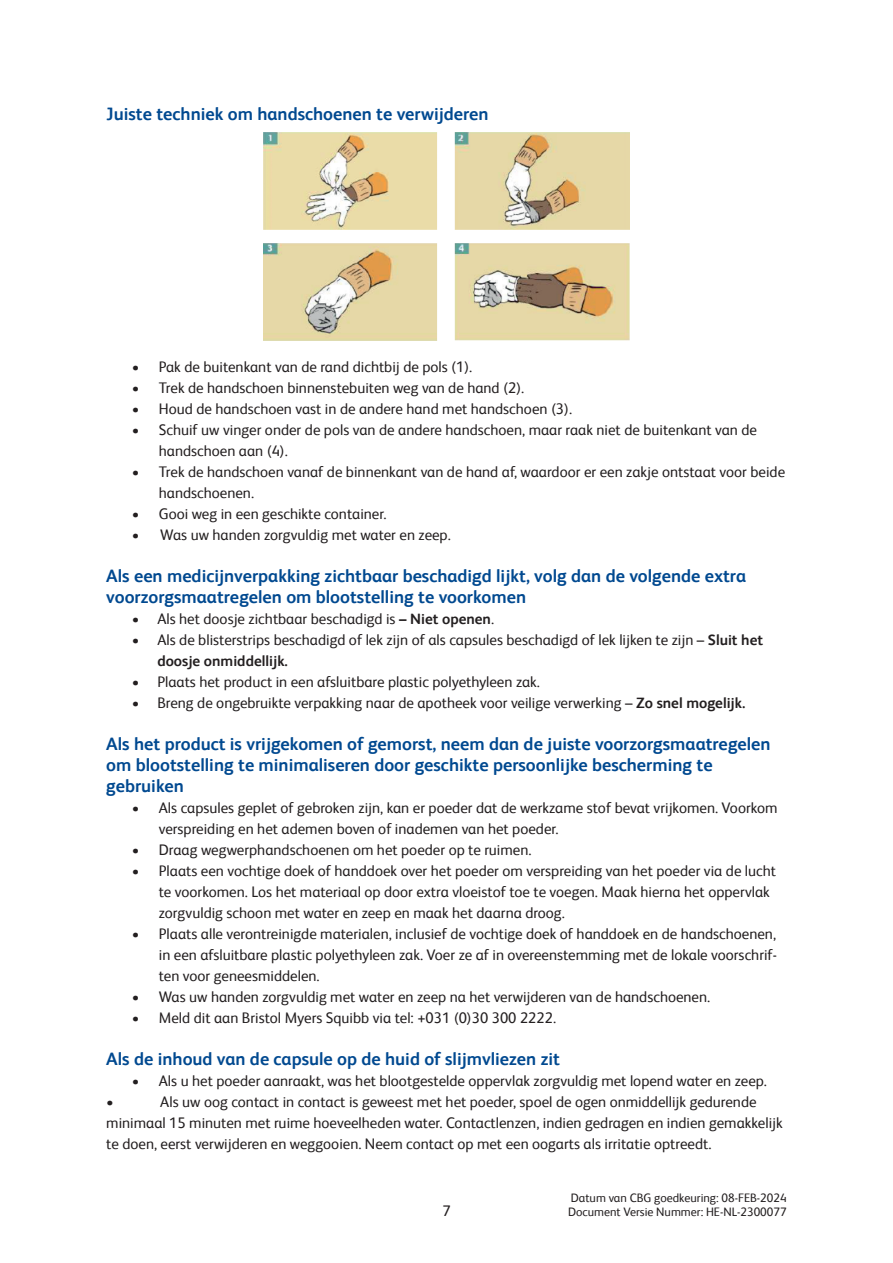
<style>
.page{position:relative;width:893px;height:1263px;background:#fff}
.page>*{position:absolute;margin:0;border:0;box-sizing:border-box;transform-origin:0 0}
.t1{font:700 18px/21px "BMS Humanity";color:#014990}
.t2{font:15px/21px "BMS Humanity";color:#231f20}
.t3{font:12px "BMS Humanity";color:#231f20}
.s1{font-weight:700}
</style>
<div class="page">
<img style="left:264px;top:132px;width:365px;height:209px">
<p class="t1" style="left:106px;top:103px;width:384px">Juiste techniek om handschoenen te verwijderen</p>
<p class="t2" style="left:132px;top:355px;width:342px">• Pak de buitenkant van de rand dichtbij de pols (1).</p>
<p class="t2" style="left:132px;top:376px;width:394px">• Trek de handschoen binnenstebuiten weg van de hand (2).</p>
<p class="t2" style="left:132px;top:397px;width:442px">• Houd de handschoen vast in de andere hand met handschoen (3).</p>
<p class="t2" style="left:159px;top:418px;width:600px;text-indent:-27px">• Schuif uw vinger onder de pols van de andere handschoen, maar raak niet de buitenkant van de handschoen aan (4).</p>
<p class="t2" style="left:159px;top:460px;width:628px;text-indent:-27px">• Trek de handschoen vanaf de binnenkant van de hand af, waardoor er een zakje ontstaat voor beide handschoenen.</p>
<p class="t2" style="left:132px;top:502px;width:256px">• Gooi weg in een geschikte container.</p>
<p class="t2" style="left:132px;top:523px;width:320px">• Was uw handen zorgvuldig met water en zeep.</p>
<p class="t1" style="left:106px;top:565px;width:641px">Als een medicijnverpakking zichtbaar beschadigd lijkt, volg dan de volgende extra voorzorgsmaatregelen om blootstelling te voorkomen</p>
<p class="t2" style="left:132px;top:607px;width:364px">• Als het doosje zichtbaar beschadigd is <span class="s1">– Niet openen</span>.</p>
<p class="t2" style="left:157px;top:628px;width:607px;text-indent:-26px">• Als de blisterstrips beschadigd of lek zijn of als capsules beschadigd of lek lijken te zijn – <span class="s1">Sluit het doosje onmiddellijk.</span></p>
<p class="t2" style="left:132px;top:670px;width:410px">• Plaats het product in een afsluitbare plastic polyethyleen zak.</p>
<p class="t2" style="left:132px;top:691px;width:615px">• Breng de ongebruikte verpakking naar de apotheek voor veilige verwerking – <span class="s1">Zo snel mogelijk.</span></p>
<p class="t1" style="left:106px;top:733px;width:666px">Als het product is vrijgekomen of gemorst, neem dan de juiste voorzorgsmaatregelen om blootstelling te minimaliseren door geschikte persoonlijke bescherming te gebruiken</p>
<p class="t2" style="left:159px;top:796px;width:620px;text-indent:-27px">• Als capsules geplet of gebroken zijn, kan er poeder dat de werkzame stof bevat vrijkomen. Voorkom verspreiding en het ademen boven of inademen van het poeder.</p>
<p class="t2" style="left:132px;top:838px;width:401px">• Draag wegwerphandschoenen om het poeder op te ruimen.</p>
<p class="t2" style="left:159px;top:859px;width:619px;text-indent:-27px">• Plaats een vochtige doek of handdoek over het poeder om verspreiding van het poeder via de lucht te voorkomen. Los het materiaal op door extra vloeistof toe te voegen. Maak hierna het oppervlak zorgvuldig schoon met water en zeep en maak het daarna droog.</p>
<p class="t2" style="left:159px;top:922px;width:620px;text-align:justify;text-indent:-27px">• Plaats alle verontreinigde materialen, inclusief de vochtige doek of handdoek en de handschoenen, in een afsluitbare plastic polyethyleen zak. Voer ze af in overeenstemming met de lokale voorschrif&shy;ten voor geneesmiddelen.</p>
<p class="t2" style="left:132px;top:985px;width:580px">• Was uw handen zorgvuldig met water en zeep na het verwijderen van de handschoenen.</p>
<p class="t2" style="left:132px;top:1006px;width:426px">• Meld dit aan Bristol Myers Squibb via tel: +031 (0)30 300 2222.</p>
<p class="t1" style="left:106px;top:1048px;width:455px">Als de inhoud van de capsule op de huid of slijmvliezen zit</p>
<p class="t2" style="left:132px;top:1069px;width:637px">• Als u het poeder aanraakt, was het blootgestelde oppervlak zorgvuldig met lopend water en zeep.</p>
<p class="t2" style="left:106px;top:1090px;width:9px">•</p>
<p class="t2" style="left:106px;top:1090px;width:678px;text-indent:54px">Als uw oog contact in contact is geweest met het poeder, spoel de ogen onmiddellijk gedurende minimaal 15 minuten met ruime hoeveelheden water. Contactlenzen, indien gedragen en indien gemakkelijk te doen, eerst verwijderen en weggooien. Neem contact op met een oogarts als irritatie optreedt.</p>
<p class="t3" style="left:571px;top:1189px;width:217px">Datum van CBG goedkeuring: 08-FEB-2024</p>
<p class="t2" style="left:442px;top:1199px;width:10px">7</p>
<p class="t3" style="left:568px;top:1203px;width:220px">Document Versie Nummer: HE-NL-2300077</p>
</div>
